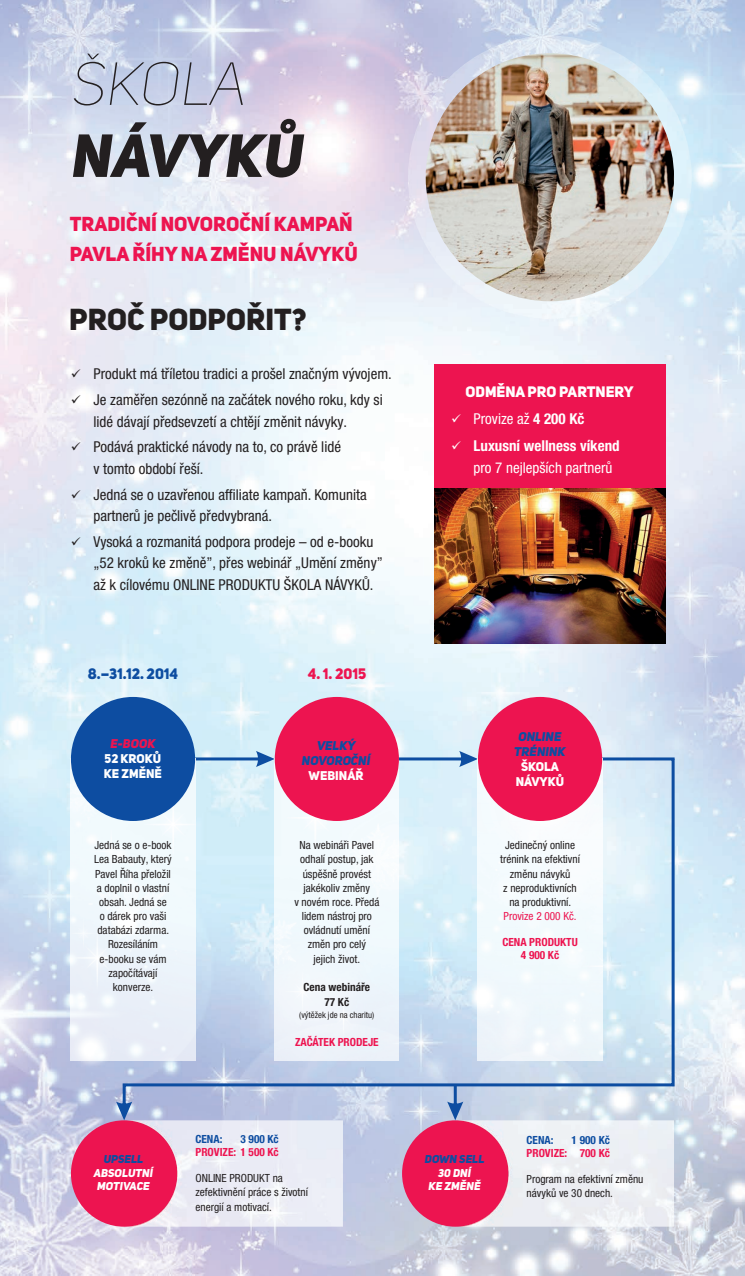
<style>
.page{position:relative;width:745px;height:1276px;background:#fff}
.page>*{position:absolute;margin:0;border:0;box-sizing:border-box;transform-origin:0 0}
.t1{font:700 60px "Uni Sans Heavy Italic CAPS";color:#231f20}
.t2{font:60px "Uni Sans Thin Italic CAPS";color:#231f20}
.t3{font:700 30px "Uni Sans Heavy CAPS";color:#231f20}
.t4{font:700 20px/30px "Uni Sans Heavy CAPS";color:#ed1450}
.t5{font:condensed 15px/21.5px "Helvetica Neue LT Pro";color:#231f20}
.t6{font:condensed 15px/21.6px "Helvetica Neue LT Pro";color:#fff}
.t7{font:700 15px "Uni Sans Heavy CAPS";color:#fff}
.t8{font:700 15px "Uni Sans Heavy CAPS";color:#0d4da1}
.t9{font:700 15px "Uni Sans Heavy CAPS";color:#ed1450}
.t10{font:700 12.5px/15px "Uni Sans Heavy CAPS";color:#fff}
.t11{font:700 12.5px/15px "Uni Sans Heavy Italic CAPS";color:#0d4da1;text-align:center}
.t12{font:700 12.5px "Uni Sans Heavy Italic CAPS";color:#ed1450}
.t13{font:condensed 11.25px/14.1px "Helvetica Neue LT Pro";color:#231f20;text-align:center}
.t14{font:700 condensed 11.25px/13.4px "Helvetica Neue LT Pro";color:#ed1450;text-align:center}
.t15{font:700 11.25px/13.5px "Uni Sans Heavy Italic CAPS";color:#fff;text-align:center}
.t16{font:700 condensed 11.25px "Helvetica Neue LT Pro";color:#0d4da1}
.t17{font:700 condensed 11.25px/14.6px "Helvetica Neue LT Pro";color:#231f20;text-align:center}
.t18{font:700 11.25px "Uni Sans Heavy Italic CAPS";color:#0d4da1}
.t19{font:condensed 11.25px "Helvetica Neue LT Pro";color:#ed1450}
.t20{font:condensed 8.75px "Helvetica Neue LT Pro";color:#231f20}
.s1{font-weight:700}
</style>
<div class="page">
<img style="left:0;top:0;width:744px;height:1276px">
<img style="left:407px;top:35px;width:284px;height:284px;border-radius:50%">
<img style="left:425px;top:53px;width:248px;height:248px;border-radius:50%">
<svg style="left:116px;top:757px;width:558px;height:363px;background:#c8dcee"></svg>
<img style="left:434px;top:365px;width:230px;height:278px">
<div style="left:402px;top:1120px;width:106px;height:106px;background:#ed1450;border-radius:50%"></div>
<img style="left:455px;top:1120px;width:218px;height:106px">
<div style="left:71px;top:1120px;width:106px;height:106px;background:#ed1450;border-radius:50%"></div>
<img style="left:124px;top:1120px;width:219px;height:106px">
<svg style="left:447px;top:1085px;width:16px;height:35px"></svg>
<svg style="left:195px;top:751px;width:79px;height:16px"></svg>
<svg style="left:398px;top:751px;width:79px;height:16px"></svg>
<img style="left:71px;top:767px;width:124px;height:293px">
<div style="left:71px;top:697px;width:124px;height:124px;background:#0d4da1;border-radius:50%"></div>
<div style="left:274px;top:767px;width:124px;height:293px;background:#f1f9fd"></div>
<div style="left:477px;top:767px;width:124px;height:293px;background:#f2fafd"></div>
<div style="left:274px;top:697px;width:124px;height:124px;background:#ed1450;border-radius:50%"></div>
<div style="left:477px;top:697px;width:124px;height:124px;background:#ed1450;border-radius:50%"></div>
<h1 class="t2" style="left:72px;top:60px;width:176px">Škola</h1>
<h1 class="t1" style="left:72px;top:132px;width:233px">NÁVYKŮ</h1>
<h3 class="t4" style="left:70px;top:211px;width:289px">TRADIČNÍ NOVOROČNÍ KAMPAŇ<br>PAVLA ŘÍHY NA ZMĚNU NÁVYKŮ</h3>
<h2 class="t3" style="left:69px;top:307px;width:239px">PROČ PODPOŘIT?</h2>
<h3 class="t5" style="left:71px;top:365px;width:322px">✓ Produkt má tříletou tradici a prošel značným vývojem.</h3>
<h3 class="t5" style="left:93px;top:391px;width:290px;text-indent:-23px">✓ Je zaměřen sezónně na začátek nového roku, kdy si lidé dávají předsevzetí a chtějí změnit návyky.</h3>
<h3 class="t5" style="left:93px;top:438px;width:249px;text-indent:-23px">✓ Podává praktické návody na to, co právě lidé v tomto období řeší.</h3>
<h3 class="t5" style="left:93px;top:485px;width:274px;text-indent:-23px">✓ Jedná se o uzavřenou affiliate kampaň. Komunita partnerů je pečlivě předvybraná.</h3>
<h3 class="t5" style="left:93px;top:533px;width:291px;text-indent:-23px">✓ Vysoká a rozmanitá podpora prodeje – od e-booku „52 kroků ke změně”, přes webinář „Umění změny” až k cílovému ONLINE PRODUKTU ŠKOLA NÁVYKŮ.</h3>
<h3 class="t8" style="left:88px;top:668px;width:92px">8.–31.12. 2014</h3>
<h3 class="t9" style="left:307px;top:668px;width:60px">4. 1. 2015</h3>
<p class="t12" style="left:110px;top:739px;width:46px">E-BOOK</p>
<p class="t10" style="left:104px;top:753px;width:59px">52 KROKŮ<br>KE ZMĚNĚ</p>
<p class="t13" style="left:94px;top:839px;width:79px">Jedná se o e-book<br>Lea Babauty, který<br>Pavel Říha přeložil a doplnil o vlastní obsah. Jedná se<br>o dárek pro vaši databázi zdarma.<br>Rozesíláním e-booku se vám započítávají konverze.</p>
<p class="t11" style="left:302px;top:739px;width:70px">VELKÝ<br>NOVOROČNÍ</p>
<p class="t10" style="left:308px;top:769px;width:56px">WEBINÁŘ</p>
<p class="t13" style="left:294px;top:839px;width:86px">Na webináři Pavel odhalí postup, jak úspěšně provést jakékoliv změny<br>v novém roce. Předá lidem nástroj pro ovládnutí umění změn pro celý<br>jejich život.</p>
<p class="t17" style="left:303px;top:981px;width:68px">Cena webináře<br>77 Kč</p>
<p class="t20" style="left:299px;top:1011px;width:76px">(výtěžek jde na charitu)</p>
<p class="t14" style="left:295px;top:1036px;width:85px">ZAČÁTEK PRODEJE</p>
<h3 class="t7" style="left:465px;top:385px;width:169px">ODMĚNA PRO PARTNERY</h3>
<h3 class="t6" style="left:450px;top:410px;width:135px">✓ Provize až <span class="s1">4 200 Kč</span></h3>
<h3 class="t6" style="left:473px;top:437px;width:148px;text-indent:-23px">✓ <span class="s1">Luxusní wellness víkend </span>pro 7 nejlepších partnerů</h3>
<p class="t11" style="left:514px;top:730px;width:53px">ONLINE<br>TRÉNINK</p>
<p class="t10" style="left:515px;top:760px;width:50px;text-align:center">ŠKOLA<br>NÁVYKŮ</p>
<p class="t13" style="left:500px;top:839px;width:81px">Jedinečný online trénink na efektivní změnu návyků<br>z neproduktivních na produktivní.</p>
<p class="t19" style="left:503px;top:912px;width:74px">Provize 2 000 Kč.</p>
<p class="t14" style="left:502px;top:937px;width:77px">CENA PRODUKTU<br>4 900 Kč</p>
<p class="t18" style="left:104px;top:1154px;width:41px">UPSELL</p>
<p class="t15" style="left:94px;top:1166px;width:61px;text-align:left">ABSOLUTNÍ<br>MOTIVACE</p>
<p class="t16" style="left:195px;top:1135px;width:28px">CENA:</p>
<p class="t16" style="left:240px;top:1135px;width:40px">3 900 Kč</p>
<p class="t14" style="left:195px;top:1147px;width:85px">PROVIZE: 1 500 Kč</p>
<p class="t13" style="left:195px;top:1172px;width:114px;text-align:left">ONLINE PRODUKT na zefektivnění práce s životní energií a motivací.</p>
<p class="t18" style="left:424px;top:1154px;width:61px">DOWN SELL</p>
<p class="t15" style="left:428px;top:1166px;width:54px">30 DNÍ<br>KE ZMĚNĚ</p>
<p class="t16" style="left:526px;top:1135px;width:28px">CENA:</p>
<p class="t16" style="left:571px;top:1135px;width:40px">1 900 Kč</p>
<p class="t14" style="left:526px;top:1148px;width:85px">PROVIZE: 700 Kč</p>
<p class="t13" style="left:526px;top:1173px;width:118px;text-align:left">Program na efektivní změnu návyků ve 30 dnech.</p>
</div>
